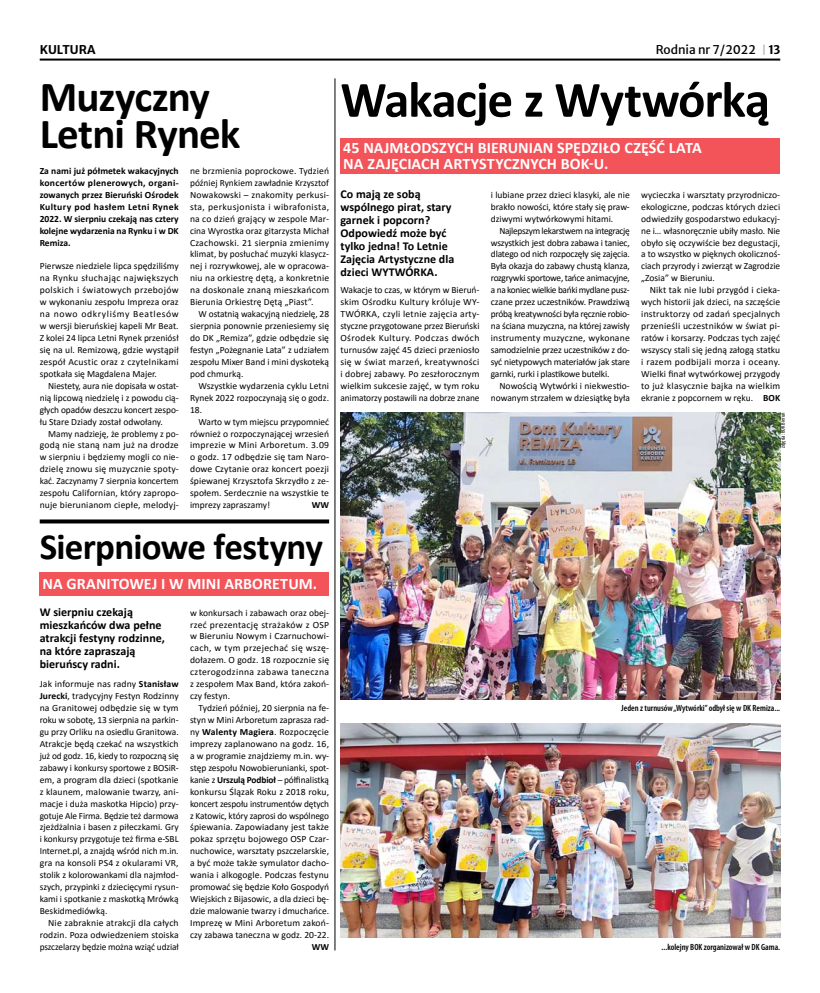
<style>
.page{position:relative;width:820px;height:993px;background:#fff}
.page>*{position:absolute;margin:0;border:0;box-sizing:border-box;transform-origin:0 0}
.t1{font:700 51px "Calibri";letter-spacing:-.025em;color:#000}
.t2{font:700 43px/37px "Calibri";letter-spacing:-.02em;color:#000}
.t3{font:700 37px "Calibri";letter-spacing:-.02em;color:#000}
.t4{font:700 16px/16px "Calibri";letter-spacing:.005em;color:#fff}
.t5{font:700 12px/13px "Calibri";color:#000}
.t6{font:12px "Merriweather Sans";color:#000}
.t7{font:700 12px "Merriweather Sans";color:#000}
.t8{font:9.5px/11.9px "Calibri";color:#000;text-align:justify}
.t9{font:700 9.5px/11.9px "Calibri";color:#000;text-align:justify}
.t10{font:600 condensed 9px "Myriad Pro";color:#000}
.t11{font:condensed 6px "Myriad Pro";color:#000}
.s1{font-family:"DIN Pro";color:#999694}
.s2{font-weight:700}
</style>
<div class="page">
<hr style="left:40px;top:59px;width:740px;height:2px;background:#000">
<div style="left:340px;top:138px;width:440px;height:36px;background:#f2545a"></div>
<div style="left:40px;top:571px;width:289px;height:24px;background:#f2545a"></div>
<img style="left:340px;top:412px;width:440px;height:287px">
<img style="left:340px;top:723px;width:440px;height:214px">
<hr style="left:334px;top:78px;width:1px;height:872px;background:#000">
<svg style="left:40px;top:519px;width:289px;height:4px"></svg>
<p class="t7" style="left:40px;top:39px;width:57px">KULTURA</p>
<p class="t6" style="left:655px;top:39px;width:126px">Rodnia nr 7/2022 <span class="s1">|</span> <span class="s2">13</span></p>
<h2 class="t2" style="left:40px;top:77px;width:202px">Muzyczny<br>Letni Rynek</h2>
<p class="t9" style="left:40px;top:164px;width:140px">Za nami już półmetek wakacyjnych koncertów plenerowych, organi&shy;zowanych przez Bieruński Ośrodek Kultury pod hasłem Letni Rynek 2022. W sierpniu czekają nas cztery kolejne wydarzenia na Rynku i w DK Remiza.</p>
<p class="t8" style="left:40px;top:260px;width:140px">Pierwsze niedziele lipca spędziliśmy na Rynku słuchając największych polskich i światowych przebojów w wykonaniu zespołu Impreza oraz na nowo odkryliśmy Beatlesów w wersji bieruńskiej kapeli Mr Beat.<br>Z kolei 24 lipca Letni Rynek przeniósł się na ul. Remizową, gdzie wystąpił zespół Acustic oraz z czytelnikami spotkała się Magdalena Majer.</p>
<p class="t8" style="left:40px;top:379px;width:140px;text-indent:9px">Niestety, aura nie dopisała w ostat&shy;nią lipcową niedzielę i z powodu cią&shy;głych opadów deszczu koncert zespo&shy;łu Stare Dziady został odwołany.</p>
<p class="t8" style="left:40px;top:427px;width:140px;text-indent:9px">Mamy nadzieję, że problemy z po&shy;godą nie staną nam już na drodze w sierpniu i będziemy mogli co nie&shy;dzielę znowu się muzycznie spoty&shy;kać. Zaczynamy 7 sierpnia koncertem zespołu Californian, który zapropo&shy;nuje bierunianom ciepłe, melodyj-</p>
<p class="t8" style="left:190px;top:164px;width:140px">ne brzmienia poprockowe. Tydzień później Rynkiem zawładnie Krzysztof Nowakowski – znakomity perkusi&shy;sta, perkusjonista i wibrafonista, na co dzień grający w zespole Mar&shy;cina Wyrostka oraz gitarzysta Michał Czachowski. 21 sierpnia zmienimy klimat, by posłuchać muzyki klasycz&shy;nej i rozrywkowej, ale w opracowa&shy;niu na orkiestrę dętą, a konkretnie na doskonale znaną mieszkańcom Bierunia Orkiestrę Dętą „Piast”.</p>
<p class="t8" style="left:190px;top:307px;width:140px;text-indent:9px">W ostatnią wakacyjną niedzielę, 28 sierpnia ponownie przeniesiemy się do DK „Remiza”, gdzie odbędzie się festyn „Pożegnanie Lata” z udziałem zespołu Mixer Band i mini dyskoteką pod chmurką.</p>
<p class="t8" style="left:190px;top:379px;width:140px;text-indent:9px">Wszystkie wydarzenia cyklu Letni Rynek 2022 rozpoczynają się o godz.<br>18.</p>
<p class="t8" style="left:190px;top:415px;width:140px;text-indent:9px">Warto w tym miejscu przypomnieć również o rozpoczynającej wrzesień imprezie w Mini Arboretum. 3.09 o godz. 17 odbędzie się tam Naro&shy;dowe Czytanie oraz koncert poezji śpiewanej Krzysztofa Skrzydło z ze&shy;społem. Serdecznie na wszystkie te imprezy zapraszamy!</p>
<p class="t9" style="left:312px;top:498px;width:19px">WW</p>
<h3 class="t3" style="left:40px;top:520px;width:284px">Sierpniowe festyny</h3>
<h3 class="t4" style="left:43px;top:575px;width:45px">Na Granitow</h3>
<h3 class="t4" style="left:144px;top:575px;width:101px">ej i w Mini Arbor</h3>
<h3 class="t4" style="left:272px;top:575px;width:46px">etum.</h3>
<p class="t5" style="left:40px;top:604px;width:127px">W sierpniu czekają mieszkańców dwa pełne atrakcji festyny rodzinne, na które zapraszają bieruńscy radni.</p>
<p class="t8" style="left:40px;top:677px;width:140px">Jak informuje nas radny <span class="s2">Stanisław Jurecki</span>, tradycyjny Festyn Rodzinny na Granitowej odbędzie się w tym roku w sobotę, 13 sierpnia na parkin&shy;gu przy Orliku na osiedlu Granitowa.<br>Atrakcje będą czekać na wszystkich już od godz. 16, kiedy to rozpoczną się zabawy i konkursy sportowe z BOSiR&shy;em, a program dla dzieci (spotkanie z klaunem, malowanie twarzy, ani&shy;macje i duża maskotka Hipcio) przy&shy;gotuje Ale Firma. Będzie też darmowa zjeżdżalnia i basen z piłeczkami. Gry i konkursy przygotuje też firma e-SBL Internet.pl, a znajdą wśród nich m.in. gra na konsoli PS4 z okularami VR, stolik z kolorowankami dla najmłod&shy;szych, przypinki z dziecięcymi rysun&shy;kami i spotkanie z maskotką Mrówką Beskidmediówką.</p>
<p class="t8" style="left:40px;top:916px;width:140px;text-indent:9px">Nie zabraknie atrakcji dla całych rodzin. Poza odwiedzeniem stoiska pszczelarzy będzie można wziąć udział</p>
<p class="t8" style="left:190px;top:606px;width:140px">w konkursach i zabawach oraz obej&shy;rzeć prezentację strażaków z OSP w Bieruniu Nowym i Czarnuchowi&shy;cach, w tym przejechać się wszę&shy;dołazem. O godz. 18 rozpocznie się czterogodzinna zabawa taneczna z zespołem Max Band, która zakoń&shy;czy festyn.</p>
<p class="t8" style="left:190px;top:701px;width:140px;text-indent:9px">Tydzień później, 20 sierpnia na fe&shy;styn w Mini Arboretum zaprasza rad&shy;ny <span class="s2">Walenty Magiera</span>. Rozpoczęcie imprezy zaplanowano na godz. 16, a w programie znajdziemy m.in. wy&shy;stęp zespołu Nowobierunianki, spot&shy;kanie z <span class="s2">Urszulą Podbioł</span> – półfinalistką konkursu Ślązak Roku z 2018 roku, koncert zespołu instrumentów dętych z Katowic, który zaprosi do wspólnego śpiewania. Zapowiadany jest także pokaz sprzętu bojowego OSP Czar&shy;nuchowice, warsztaty pszczelarskie, a być może także symulator dacho&shy;wania i alkogogle. Podczas festynu promować się będzie Koło Gospodyń Wiejskich z Bijasowic, a dla dzieci bę&shy;dzie malowanie twarzy i dmuchańce.<br>Imprezę w Mini Arboretum zakoń&shy;czy zabawa taneczna w godz. 20-22.</p>
<p class="t9" style="left:312px;top:940px;width:19px">WW</p>
<h1 class="t1" style="left:340px;top:64px;width:431px">Wakacje z Wytwórką</h1>
<h3 class="t4" style="left:343px;top:139px;width:31px">45 najm</h3>
<h3 class="t4" style="left:403px;top:139px;width:17px">łodsz</h3>
<h3 class="t4" style="left:447px;top:139px;width:81px">ych bi erunian</h3>
<h3 class="t4" style="left:343px;top:139px;width:335px;text-indent:214px">spędziło część lata na zaj ęciach artystycznych BOK-u.</h3>
<p class="t5" style="left:340px;top:187px;width:115px">Co mają ze sobą wspólnego pirat, stary garnek i popcorn?<br>Odpowiedź może być tylko jedna! To Letnie<br>Zajęcia Artystyczne dla dzieci WYTWÓRKA.</p>
<p class="t8" style="left:340px;top:284px;width:140px">Wakacje to czas, w którym w Bieruń&shy;skim Ośrodku Kultury króluje WY-TWÓRKA, czyli letnie zajęcia arty&shy;styczne przygotowane przez Bieruński Ośrodek Kultury. Podczas dwóch turnusów zajęć 45 dzieci przeniosło się w świat marzeń, kreatywności i dobrej zabawy. Po zeszłorocznym wielkim sukcesie zajęć, w tym roku animatorzy postawili na dobrze znane</p>
<p class="t8" style="left:490px;top:188px;width:140px">i lubiane przez dzieci klasyki, ale nie brakło nowości, które stały się praw&shy;dziwymi wytwórkowymi hitami.</p>
<p class="t8" style="left:490px;top:224px;width:140px;text-indent:9px">Najlepszym lekarstwem na integrację wszystkich jest dobra zabawa i taniec, dlatego od nich rozpoczęły się zajęcia.<br>Była okazja do zabawy chustą klanza, rozgrywki sportowe, tańce animacyjne, a na koniec wielkie bańki mydlane pusz&shy;czane przez uczestników. Prawdziwą próbą kreatywności była ręcznie robio&shy;na ściana muzyczna, na której zawisły instrumenty muzyczne, wykonane samodzielnie przez uczestników z do&shy;syć nietypowych materiałów jak stare garnki, rurki i plastikowe butelki.</p>
<p class="t8" style="left:490px;top:379px;width:140px;text-align:right">Nowością Wytwórki i niekwestio&shy;nowanym strzałem w dziesiątkę była</p>
<p class="t8" style="left:641px;top:188px;width:140px">wycieczka i warsztaty przyrodniczo&shy;ekologiczne, podczas których dzieci odwiedziły gospodarstwo edukacyj&shy;ne i… własnoręcznie ubiły masło. Nie obyło się oczywiście bez degustacji, a to wszystko w pięknych okolicznoś&shy;ciach przyrody i zwierząt w Zagrodzie „Zosia” w Bieruniu.</p>
<p class="t8" style="left:641px;top:284px;width:140px;text-indent:9px">Nikt tak nie lubi przygód i cieka&shy;wych historii jak dzieci, na szczęście instruktorzy od zadań specjalnych przenieśli uczestników w świat pi&shy;ratów i korsarzy. Podczas tych zajęć wszyscy stali się jedną załogą statku i razem podbijali morza i oceany.<br>Wielki finał wytwórkowej przygody to już klasycznie bajka na wielkim ekranie z popcornem w ręku. <span class="s2">BOK</span></p>
<p class="t11" style="left:778px;top:448px;width:37px;rotate:-90deg">zdjęcia: BOK Bieruń</p>
<p class="t10" style="left:621px;top:702px;width:160px">Jeden z turnusów „Wytwórki” odbył się w DK Remiza...</p>
<p class="t10" style="left:661px;top:940px;width:120px">...kolejny BOK zorganizował w DK Gama.</p>
</div>
